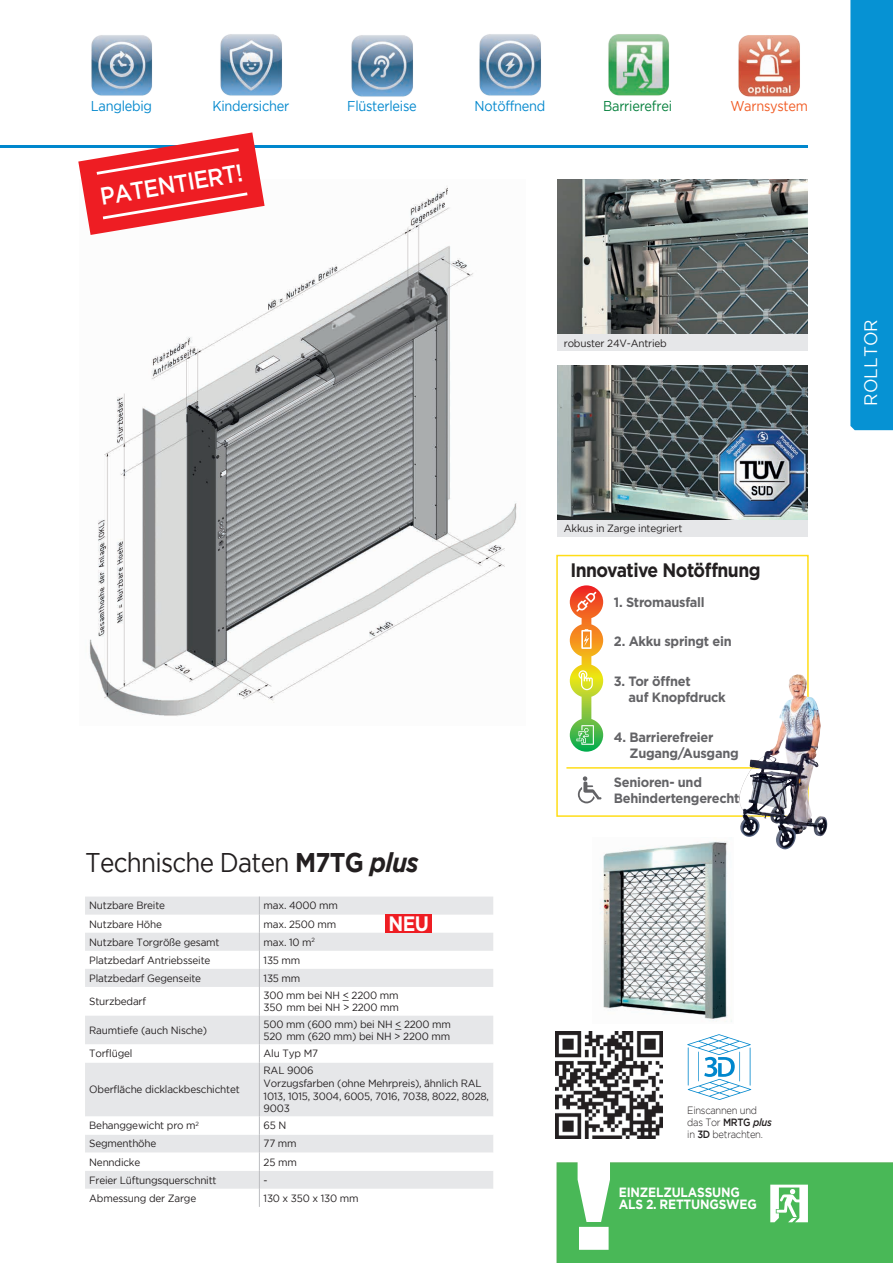
<style>
.page{position:relative;width:893px;height:1263px;background:#fff}
.page>*{position:absolute;margin:0;border:0;box-sizing:border-box;transform-origin:0 0}
.t1{font:127.5px "Gotham Ultra";color:#fff}
.t2{font:27px "Gotham";letter-spacing:-.03em;color:#231f20;scale:.9 1}
.t3{font:500 24.3px "Gotham";color:#fff;scale:.9 1}
.t4{font:700 20.85px "Gotham";color:#fff;scale:.9 1}
.t5{font:700 19.5px "Gotham";letter-spacing:-.03em;color:#231f20;scale:.9 1}
.t6{font:18px "Gotham";letter-spacing:.005em;color:#fff;scale:.95 1}
.t7{font:14.25px "Gotham";letter-spacing:-.02em;color:#0087cd;scale:.9 1}
.t8{font:14.25px "Gotham";letter-spacing:-.02em;color:#007e39;scale:.9 1}
.t9{font:14.25px "Gotham";letter-spacing:-.02em;color:#f15921;scale:.9 1}
.t10{font:700 13.5px/16.2px "Gotham";letter-spacing:-.02em;color:#636366;scale:.95 1}
.t11{font:700 13.35px/12px "Gotham";letter-spacing:-.015em;color:#fff;scale:.9 1}
.t12{font:10.5px/12.6px "Gotham";letter-spacing:-.02em;color:#231f20;scale:.95 1}
.t13{font:300 10.5px/12px "Gotham";letter-spacing:-.03em;color:#231f20;scale:.9 1}
.s1{font-weight:700}
.s2{font-weight:700;font-style:italic}
.s3{font-weight:500}
.s4{font-weight:500;font-style:italic}
</style>
<div class="page">
<div style="left:850px;top:0;width:43px;height:430px;background:#0692d3"></div>
<img style="left:89px;top:186px;width:428px;height:530px">
<img style="left:91px;top:35px;width:61px;height:61px">
<img style="left:220px;top:34px;width:62px;height:62px">
<img style="left:351px;top:35px;width:62px;height:62px">
<img style="left:479px;top:34px;width:62px;height:62px">
<img style="left:608px;top:34px;width:61px;height:62px">
<img style="left:738px;top:35px;width:62px;height:62px">
<svg style="left:85px;top:896px;width:408px;height:148px;fill:#e6e7e9"></svg>
<svg style="left:85px;top:1044px;width:408px;height:145px;fill:#e6e7e9"></svg>
<svg style="left:259px;top:896px;width:1px;height:166px"></svg>
<hr style="left:259px;top:1062px;width:1px;height:54px;background:#bcbdc0">
<svg style="left:259px;top:1116px;width:1px;height:91px"></svg>
<div style="left:556px;top:1162px;width:337px;height:101px;background:#49b857"></div>
<div style="left:386px;top:915px;width:46px;height:18px;background:#ee1d23"></div>
<img style="left:557px;top:180px;width:251px;height:155px">
<img style="left:557px;top:365px;width:251px;height:155px">
<div style="left:557px;top:335px;width:251px;height:16px;background:#e6e7e9"></div>
<div style="left:557px;top:520px;width:251px;height:16px;background:#e6e7e9"></div>
<svg style="left:687px;top:1034px;width:64px;height:66px"></svg>
<img style="left:600px;top:841px;width:132px;height:181px">
<hr style="left:0;top:146px;width:808px;height:2px;background:#0087cd">
<img style="left:556px;top:1031px;width:107px;height:107px">
<svg style="left:78px;top:132px;width:187px;height:103px"></svg>
<div style="left:556px;top:555px;width:253px;height:262px;border:2px solid #ffdd17"></div>
<hr style="left:566px;top:767px;width:193px;height:2px;background:#ffdd17">
<img style="left:739px;top:675px;width:57px;height:159px">
<svg style="left:578px;top:776px;width:23px;height:27px"></svg>
<svg style="left:570px;top:585px;width:33px;height:167px"></svg>
<h3 class="t7" style="left:91px;top:98px;width:69px">Langlebig</h3>
<h3 class="t7" style="left:213px;top:98px;width:87px">Kindersicher</h3>
<h3 class="t7" style="left:347px;top:98px;width:79px">Flüsterleise</h3>
<h3 class="t7" style="left:474px;top:98px;width:80px">Notöffnend</h3>
<h3 class="t8" style="left:603px;top:98px;width:78px">Barrierefrei</h3>
<h3 class="t9" style="left:730px;top:98px;width:88px">Warnsystem</h3>
<h3 class="t3" style="left:98px;top:182px;width:162px;rotate:-9deg">PATENTIERT!</h3>
<h2 class="t2" style="left:85px;top:847px;width:372px">Technische Daten <span class="s1">M7TG</span> <span class="s2">plus</span></h2>
<p class="t12" style="left:89px;top:899px;width:81px">Nutzbare Breite</p>
<p class="t12" style="left:264px;top:899px;width:80px">max. 4000 mm</p>
<p class="t12" style="left:89px;top:917px;width:78px">Nutzbare Höhe</p>
<p class="t12" style="left:264px;top:917px;width:78px">max. 2500 mm</p>
<p class="t12" style="left:89px;top:935px;width:139px">Nutzbare Torgröße gesamt</p>
<p class="t12" style="left:264px;top:935px;width:55px">max. 10 m<sup>2</sup></p>
<p class="t12" style="left:89px;top:953px;width:129px">Platzbedarf Antriebsseite</p>
<p class="t12" style="left:264px;top:953px;width:40px">135 mm</p>
<p class="t12" style="left:89px;top:971px;width:119px">Platzbedarf Gegenseite</p>
<p class="t12" style="left:264px;top:971px;width:40px">135 mm</p>
<p class="t12" style="left:89px;top:995px;width:61px">Sturzbedarf</p>
<p class="t12" style="left:264px;top:989px;width:144px">300 mm bei NH &lt;_ 2200 mm<br>350 mm bei NH &gt; 2200 mm</p>
<p class="t12" style="left:89px;top:1024px;width:126px">Raumtiefe (auch Nische)</p>
<p class="t12" style="left:264px;top:1017px;width:199px">500 mm (600 mm) bei NH &lt;_ 2200 mm<br>520 mm (620 mm) bei NH &gt; 2200 mm</p>
<p class="t12" style="left:89px;top:1047px;width:47px">Torflügel</p>
<p class="t12" style="left:264px;top:1047px;width:59px">Alu Typ M7</p>
<p class="t12" style="left:89px;top:1083px;width:160px">Oberfläche dicklackbeschichtet</p>
<h3 class="t4" style="left:389px;top:910px;width:47px">NEU</h3>
<p class="t12" style="left:264px;top:1064px;width:239px">RAL 9006<br>Vorzugsfarben (ohne Mehrpreis), ähnlich RAL<br>1013, 1015, 3004, 6005, 7016, 7038, 8022, 8028,<br>9003</p>
<p class="t12" style="left:89px;top:1119px;width:117px">Behanggewicht pro m<sup>2</sup></p>
<p class="t12" style="left:264px;top:1119px;width:26px">65 N</p>
<p class="t12" style="left:89px;top:1137px;width:72px">Segmenthöhe</p>
<p class="t12" style="left:264px;top:1137px;width:36px">77 mm</p>
<p class="t12" style="left:89px;top:1155px;width:55px">Nenndicke</p>
<p class="t12" style="left:264px;top:1155px;width:36px">25 mm</p>
<p class="t12" style="left:89px;top:1173px;width:136px">Freier Lüftungsquerschnitt</p>
<p class="t12" style="left:264px;top:1173px;width:6px">-</p>
<p class="t12" style="left:89px;top:1191px;width:114px">Abmessung der Zarge</p>
<p class="t12" style="left:264px;top:1191px;width:101px">130 x 350 x 130 mm</p>
<p class="t12" style="left:564px;top:337px;width:110px">robuster 24V-Antrieb</p>
<p class="t12" style="left:564px;top:522px;width:126px">Akkus in Zarge integriert</p>
<h3 class="t5" style="left:570px;top:557px;width:213px">Innovative Notöffnung</h3>
<p class="t10" style="left:614px;top:594px;width:97px">1. Stromausfall</p>
<p class="t10" style="left:614px;top:633px;width:125px">2. Akku springt ein</p>
<p class="t10" style="left:629px;top:673px;width:104px;text-indent:-15px">3. Tor öffnet<br>auf Knopfdruck</p>
<p class="t10" style="left:629px;top:729px;width:116px;text-indent:-16px">4. Barrierefreier<br>Zugang/Ausgang</p>
<p class="t10" style="left:614px;top:774px;width:134px">Senioren- und<br>Behindertengerecht</p>
<h1 class="t1" style="left:573px;top:1131px;width:43px">!</h1>
<p class="t13" style="left:687px;top:1104px;width:95px">Einscannen und das Tor <span class="s3">MRTG</span> <span class="s4">plus </span>in <span class="s3">3D</span> betrachten.</p>
<p class="t11" style="left:619px;top:1185px;width:155px">EINZELZULASSUNG<br>ALS 2. RETTUNGSWEG</p>
<h3 class="t6" style="left:861px;top:406px;width:92px;rotate:-90deg">ROLLTOR</h3>
</div>
